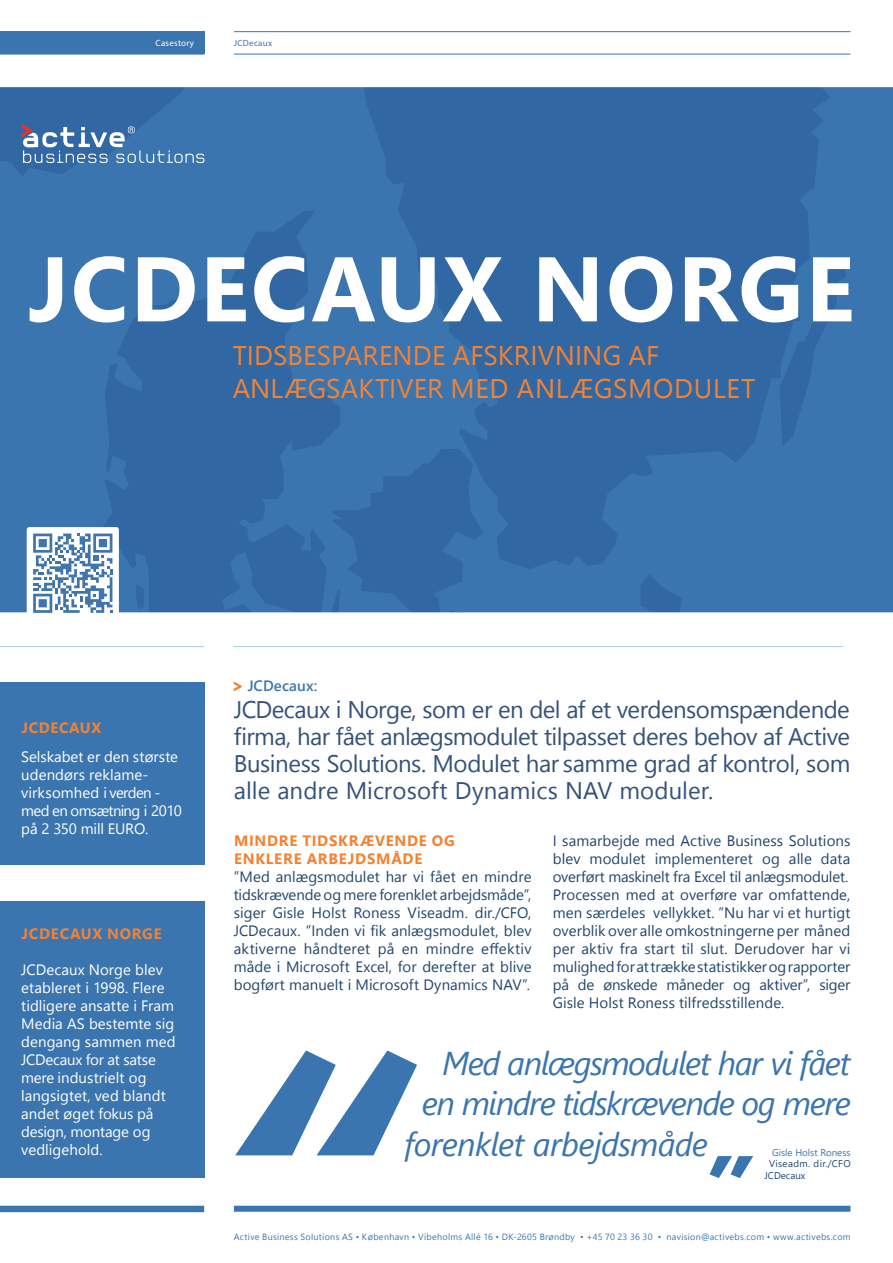
<style>
.page{position:relative;width:893px;height:1263px;background:#fff}
.page>*{position:absolute;margin:0;border:0;box-sizing:border-box;transform-origin:0 0}
.t1{font:700 91.5px "Segoe UI";letter-spacing:.02em;color:#fff}
.Brød{font:italic 33px "Segoe UI";letter-spacing:-.04em;color:#3b75af}
.Brød-2{font:italic 33px "Segoe UI";letter-spacing:-.02em;color:#3b75af}
.Hvid_indledningsteks{font:27px "Segoe UI";letter-spacing:.01em;color:#f48232}
.Billedtekst{font:24px/27px "Segoe UI";letter-spacing:-.02em;color:#34527a}
.Brød-3{font:15px/18px "Segoe UI";color:#20466e;text-align:justify}
.Billedtekst-2{font:15px/18px "Segoe UI";letter-spacing:.005em;color:#fff}
.Billedtekst-3{font:15px/18px "Segoe UI";letter-spacing:-.035em;color:#fff}
.Rubrik{font:700 15px "Segoe UI";letter-spacing:.05em;color:#f48232}
.Boks_rubrik{font:700 15px "Segoe UI";letter-spacing:.045em;color:#f48232}
.Rubrik-2{font:600 15px "Segoe UI";letter-spacing:.005em;color:#3b75af}
.t2{font:9.75px "Segoe UI";color:#3b75af}
.t3{font:9.75px "Segoe UI";letter-spacing:.035em;color:#20466e}
.t4{font:9.75px "Segoe UI";color:#20466e}
.t5{font:9px "Segoe UI";letter-spacing:.03em;color:#3b75af}
.t6{font:9px "Myriad Pro";letter-spacing:.03em;color:#fff}
.t7{font:9px "Myriad Pro";letter-spacing:.03em;color:#3b75af}
</style>
<div class="page">
<div style="left:0;top:32px;width:204px;height:22px;background:#3b75af"></div>
<div style="left:234px;top:1206px;width:616px;height:6px;background:#3b75af"></div>
<div style="left:0;top:569px;width:893px;height:43px;background:#3b75af"></div>
<svg style="left:119px;top:569px;width:195px;height:43px;background:#336ba6"></svg>
<svg style="left:641px;top:574px;width:41px;height:38px;background:#346ca7"></svg>
<svg style="left:135px;top:584px;width:9px;height:26px"></svg>
<svg style="left:314px;top:569px;width:170px;height:43px;background:#366ea9"></svg>
<svg style="left:0;top:87px;width:893px;height:482px;background:#356ea9"></svg>
<div style="left:0;top:682px;width:204px;height:182px;background:#3b75af"></div>
<div style="left:0;top:901px;width:204px;height:277px;background:#3b75af"></div>
<hr style="left:0;top:646px;width:204px;height:1px;background:#a8cde1">
<hr style="left:234px;top:646px;width:609px;height:1px;background:#a8cde1">
<div style="left:0;top:1206px;width:204px;height:6px;background:#3b75af"></div>
<hr style="left:234px;top:54px;width:616px;height:1px;background:#3b75af">
<hr style="left:234px;top:31px;width:616px;height:1px;background:#3b75af">
<hr style="left:0;top:54px;width:204px;height:1px;background:#3b75af">
<hr style="left:0;top:31px;width:204px;height:1px;background:#3b75af">
<svg style="left:234px;top:681px;width:8px;height:10px"></svg>
<svg style="left:710px;top:1156px;width:43px;height:22px"></svg>
<svg style="left:235px;top:1050px;width:182px;height:106px"></svg>
<div style="left:27px;top:527px;width:92px;height:92px;background:#fff;border-radius:3px"></div>
<svg style="left:33px;top:533px;width:79px;height:80px"></svg>
<svg style="left:21px;top:124px;width:183px;height:39px;background:#5986b6"></svg>
<p class="t6" style="left:156px;top:38px;width:40px">Casestory</p>
<p class="t7" style="left:234px;top:38px;width:40px">JCDecaux</p>
<p class="t1" style="left:28px;top:215px;width:828px">JCDECAUX NORGE</p>
<p class="Hvid_indledningsteks" style="left:233px;top:334px;width:428px">TIDSBESPARENDE AFSKRIVNING AF</p>
<p class="Hvid_indledningsteks" style="left:233px;top:366px;width:524px">ANLÆGSAKTIVER MED ANLÆGSMODULET</p>
<p class="Rubrik-2" style="left:248px;top:674px;width:71px">JCDecaux:</p>
<p class="Billedtekst" style="left:234px;top:696px;width:618px">JCDecaux i Norge, som er en del af et verdensomspændende firma, har fået anlægsmodulet tilpasset deres behov af Active</p>
<p class="Billedtekst" style="left:234px;top:750px;width:618px">Business Solutions. Modulet har samme grad af kontrol, som alle andre Microsoft Dynamics NAV moduler.</p>
<p class="Boks_rubrik" style="left:22px;top:716px;width:81px">JCDECAUX</p>
<p class="Billedtekst-2" style="left:21px;top:747px;width:158px">Selskabet er den største udendørs reklame-</p>
<p class="Billedtekst-3" style="left:21px;top:783px;width:162px">virksomhed i verden - med en omsætning i 2010 på 2 350 mill EURO.</p>
<p class="Brød-3" style="left:553px;top:831px;width:299px">I samarbejde med Active Business Solutions blev modulet implementeret og alle data overført maskinelt fra Excel til anlægsmodulet.</p>
<p class="Brød-3" style="left:553px;top:885px;width:299px">Processen med at overføre var omfattende,</p>
<p class="Brød-3" style="left:553px;top:903px;width:299px">men særdeles vellykket. ”Nu har vi et hurtigt</p>
<p class="Brød-3" style="left:553px;top:921px;width:299px">overblik over alle omkostningerne per måned</p>
<p class="Brød-3" style="left:553px;top:939px;width:299px">per aktiv fra start til slut. Derudover har vi</p>
<p class="Brød-3" style="left:553px;top:957px;width:299px">mulighed for at trække statistikker og rapporter</p>
<p class="Brød-3" style="left:553px;top:975px;width:299px">på de ønskede måneder og aktiver”, siger</p>
<p class="Brød-3" style="left:553px;top:993px;width:233px">Gisle Holst Roness tilfredsstillende.</p>
<p class="Rubrik" style="left:234px;top:829px;width:222px">MINDRE TIDSKRÆVENDE OG</p>
<p class="Rubrik" style="left:234px;top:847px;width:190px">ENKLERE ARBEJDSMÅDE</p>
<p class="Brød-3" style="left:234px;top:867px;width:299px">”Med anlægsmodulet har vi fået en mindre</p>
<p class="Brød-3" style="left:234px;top:885px;width:299px">tidskrævende og mere forenklet arbejdsmåde”, siger Gisle Holst Roness Viseadm. dir./CFO,</p>
<p class="Brød-3" style="left:234px;top:921px;width:299px">JCDecaux. ”Inden vi fik anlægsmodulet, blev aktiverne håndteret på en mindre effektiv måde i Microsoft Excel, for derefter at blive bogført manuelt i Microsoft Dynamics NAV”.</p>
<p class="Boks_rubrik" style="left:22px;top:922px;width:142px">JCDECAUX NORGE</p>
<p class="Billedtekst-2" style="left:21px;top:961px;width:155px">JCDecaux Norge blev etableret i 1998. Flere tidligere ansatte i Fram<br>Media AS bestemte sig</p>
<p class="Billedtekst-2" style="left:21px;top:1033px;width:156px">dengang sammen med</p>
<p class="Billedtekst-2" style="left:21px;top:1051px;width:146px">JCDecaux for at satse mere industrielt og langsigtet, ved blandt andet øget fokus på design, montage og vedligehold.</p>
<p class="Brød" style="left:442px;top:1040px;width:410px">Med anlægsmodulet har vi fået</p>
<p class="Brød" style="left:422px;top:1080px;width:431px">en mindre tidskrævende og mere</p>
<p class="Brød-2" style="left:404px;top:1121px;width:305px">forenklet arbejdsmåde</p>
<p class="t2" style="left:772px;top:1144px;width:80px">Gisle Holst Roness</p>
<p class="t3" style="left:769px;top:1156px;width:83px">Viseadm. dir./CFO</p>
<p class="t4" style="left:764px;top:1168px;width:42px">JCDecaux</p>
<p class="t5" style="left:234px;top:1229px;width:618px">Active Business Solutions AS • København • Vibeholms Allé 16 • DK-2605 Brøndby • +45 70 23 36 30 • navision@activebs.com • www.activebs.com</p>
</div>
